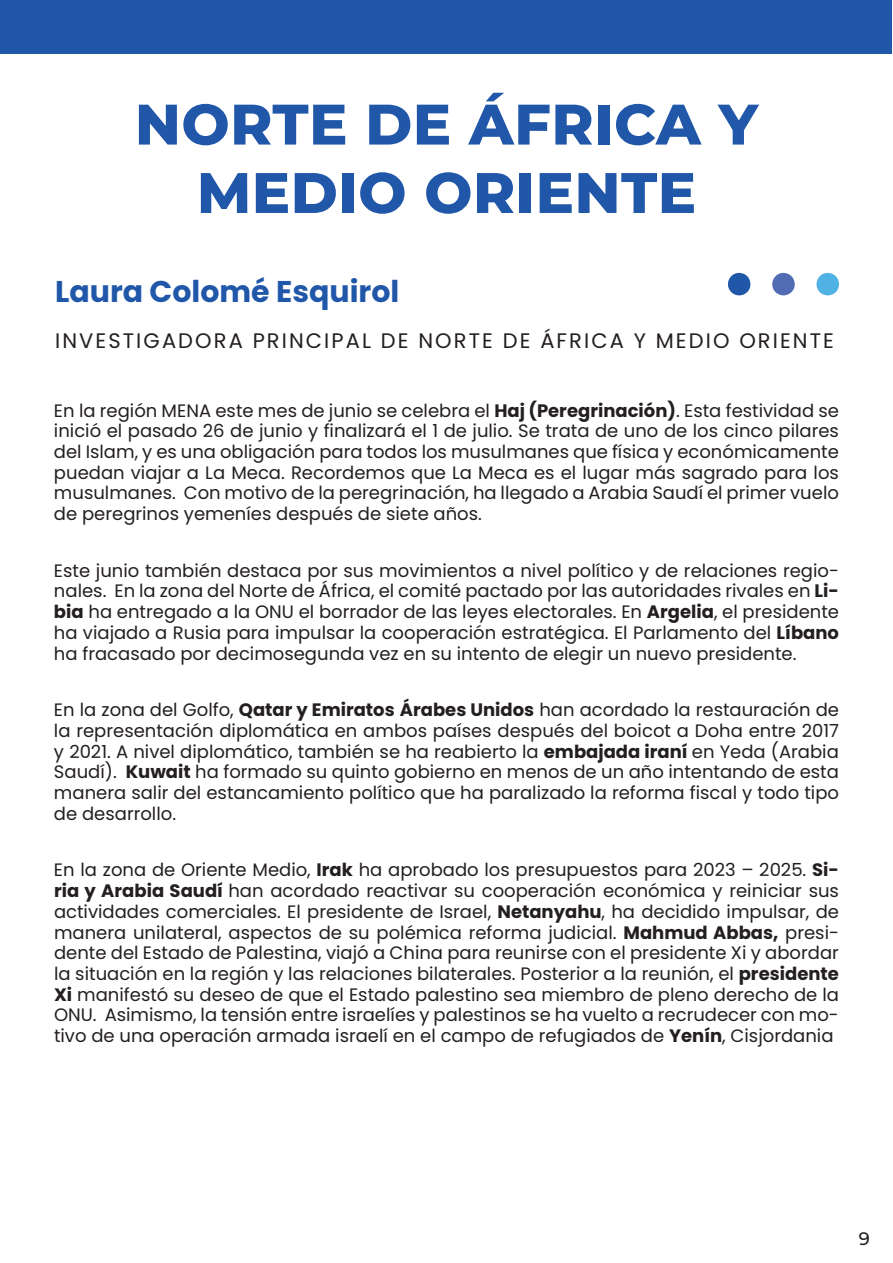
<style>
.page{position:relative;width:893px;height:1263px;background:#fff}
.page>*{position:absolute;margin:0;border:0;box-sizing:border-box;transform-origin:0 0}
.t1{font:800 57px/68.4px "Montserrat";letter-spacing:.01em;color:#2057a9;text-align:center}
.t2{font:700 30px "Poppins";color:#2057a9}
.t3{font:21px "Poppins";letter-spacing:.1em;color:#241f1f}
.t4{font:18px/20.7px "Poppins";color:#241f1f;text-align:justify}
.t5{font:500 18px "Montserrat";color:#241f1f}
.s1{font-weight:700}
</style>
<div class="page">
<div style="left:1px;top:1px;width:891px;height:53px;background:#2057a9"></div>
<div style="left:728px;top:273px;width:23px;height:22px;background:#2057a9;border-radius:50%"></div>
<div style="left:772px;top:273px;width:23px;height:22px;background:#526cb4;border-radius:50%"></div>
<div style="left:816px;top:273px;width:23px;height:22px;background:#4fb1e4;border-radius:50%"></div>
<h1 class="t1" style="left:135px;top:87px;width:625px">NORTE DE ÁFRICA Y<br>MEDIO ORIENTE</h1>
<h2 class="t2" style="left:55px;top:274px;width:346px">Laura Colomé Esquirol</h2>
<p class="t3" style="left:55px;top:329px;width:780px">INVESTIGADORA PRINCIPAL DE NORTE DE ÁFRICA Y MEDIO ORIENTE</p>
<p class="t4" style="left:54px;top:400px;width:787px">En la región MENA este mes de junio se celebra el <span class="s1">Haj (Peregrinación)</span>. Esta festividad se inició el pasado 26 de junio y finalizará el 1 de julio. Se trata de uno de los cinco pilares del Islam, y es una obligación para todos los musulmanes que física y económicamente puedan viajar a La Meca. Recordemos que La Meca es el lugar más sagrado para los musulmanes. Con motivo de la peregrinación, ha llegado a Arabia Saudí el primer vuelo de peregrinos yemeníes después de siete años.</p>
<p class="t4" style="left:54px;top:560px;width:787px">Este junio también destaca por sus movimientos a nivel político y de relaciones regio&shy;nales. En la zona del Norte de África, el comité pactado por las autoridades rivales en <span class="s1">Li&shy;bia</span> ha entregado a la ONU el borrador de las leyes electorales. En <span class="s1">Argelia</span>, el presidente ha viajado a Rusia para impulsar la cooperación estratégica. El Parlamento del <span class="s1">Líbano </span>ha fracasado por decimosegunda vez en su intento de elegir un nuevo presidente.</p>
<p class="t4" style="left:54px;top:700px;width:786px">En la zona del Golfo, <span class="s1">Qatar y Emiratos Árabes Unidos</span> han acordado la restauración de la representación diplomática en ambos países después del boicot a Doha entre 2017 y 2021. A nivel diplomático, también se ha reabierto la <span class="s1">embajada iraní</span> en Yeda (Arabia Saudí). <span class="s1">Kuwait</span> ha formado su quinto gobierno en menos de un año intentando de esta manera salir del estancamiento político que ha paralizado la reforma fiscal y todo tipo de desarrollo.</p>
<p class="t4" style="left:54px;top:860px;width:787px">En la zona de Oriente Medio, <span class="s1">Irak</span> ha aprobado los presupuestos para 2023 – 2025. <span class="s1">Si&shy;ria y Arabia Saudí</span> han acordado reactivar su cooperación económica y reiniciar sus actividades comerciales. El presidente de Israel, <span class="s1">Netanyahu</span>, ha decidido impulsar, de manera unilateral, aspectos de su polémica reforma judicial. <span class="s1">Mahmud Abbas,</span> presi&shy;dente del Estado de Palestina, viajó a China para reunirse con el presidente Xi y abordar la situación en la región y las relaciones bilaterales. Posterior a la reunión, el <span class="s1">presidente Xi</span> manifestó su deseo de que el Estado palestino sea miembro de pleno derecho de la ONU. Asimismo, la tensión entre israelíes y palestinos se ha vuelto a recrudecer con mo&shy;tivo de una operación armada israelí en el campo de refugiados de <span class="s1">Yenín</span>, Cisjordania</p>
<p class="t5" style="left:859px;top:1226px;width:13px">9</p>
</div>
